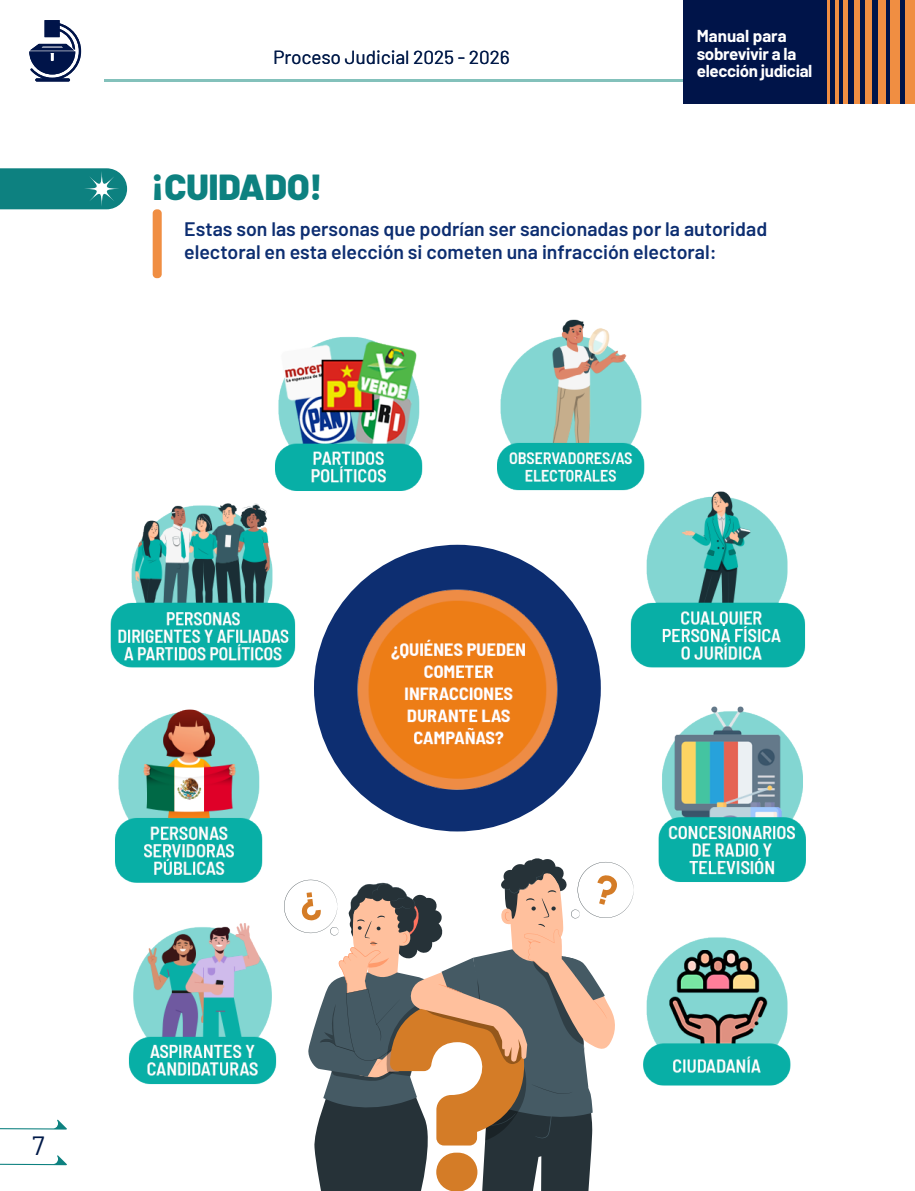
<style>
.page{position:relative;width:915px;height:1191px;background:#fff}
.page>*{position:absolute;margin:0;border:0;box-sizing:border-box;transform-origin:0 0}
.t1{font:900 36.15px "Barlow";color:#0d8180}
.t2{font:26.4px "Barlow";color:#001948}
.t3{font:600 19.5px/22.5px "Barlow";color:#0d2e71}
.t4{font:18.9px "Barlow";color:#001948}
.t5{font:700 16.95px/17.1px "Barlow";letter-spacing:-.02em;color:#fff}
</style>
<div class="page">
<svg style="left:0;top:168px;width:127px;height:41px;background:#1a8887"></svg>
<svg style="left:0;top:1155px;width:64px;height:11px"></svg>
<svg style="left:0;top:1119px;width:64px;height:11px"></svg>
<svg style="left:317px;top:1173px;width:273px;height:18px;background:#585650"></svg>
<img style="left:64px;top:189px;width:742px;height:984px">
<hr style="left:105px;top:79px;width:606px;height:3px;background:#83c1bb">
<svg style="left:29px;top:20px;width:52px;height:62px"></svg>
<div style="left:683px;top:0;width:231px;height:104px;background:#001449"></div>
<div style="left:904px;top:0;width:10px;height:104px;background:#f08e42"></div>
<div style="left:890px;top:0;width:9px;height:104px;background:#f08e42"></div>
<div style="left:877px;top:0;width:8px;height:104px;background:#f08e42"></div>
<div style="left:865px;top:0;width:6px;height:104px;background:#f08e42"></div>
<div style="left:853px;top:0;width:6px;height:104px;background:#f08e42"></div>
<hr style="left:843px;top:0;width:4px;height:104px;background:#f08e42">
<svg style="left:835px;top:0;width:3px;height:104px"></svg>
<hr style="left:826px;top:0;width:2px;height:104px;background:#f08e42">
<div style="left:153px;top:209px;width:9px;height:69px;background:#f08e42;border-radius:4px"></div>
<p class="t4" style="left:273px;top:44px;width:238px">Proceso Judicial 2025 - 2026</p>
<p class="t5" style="left:696px;top:26px;width:117px">Manual para sobrevivir a la elección judicial</p>
<h1 class="t1" style="left:151px;top:160px;width:173px">¡CUIDADO!</h1>
<p class="t3" style="left:184px;top:217px;width:584px">Estas son las personas que podrían ser sancionadas por la autoridad electoral en esta elección si cometen una infracción electoral:</p>
<h2 class="t2" style="left:32px;top:1126px;width:14px">7</h2>
</div>
